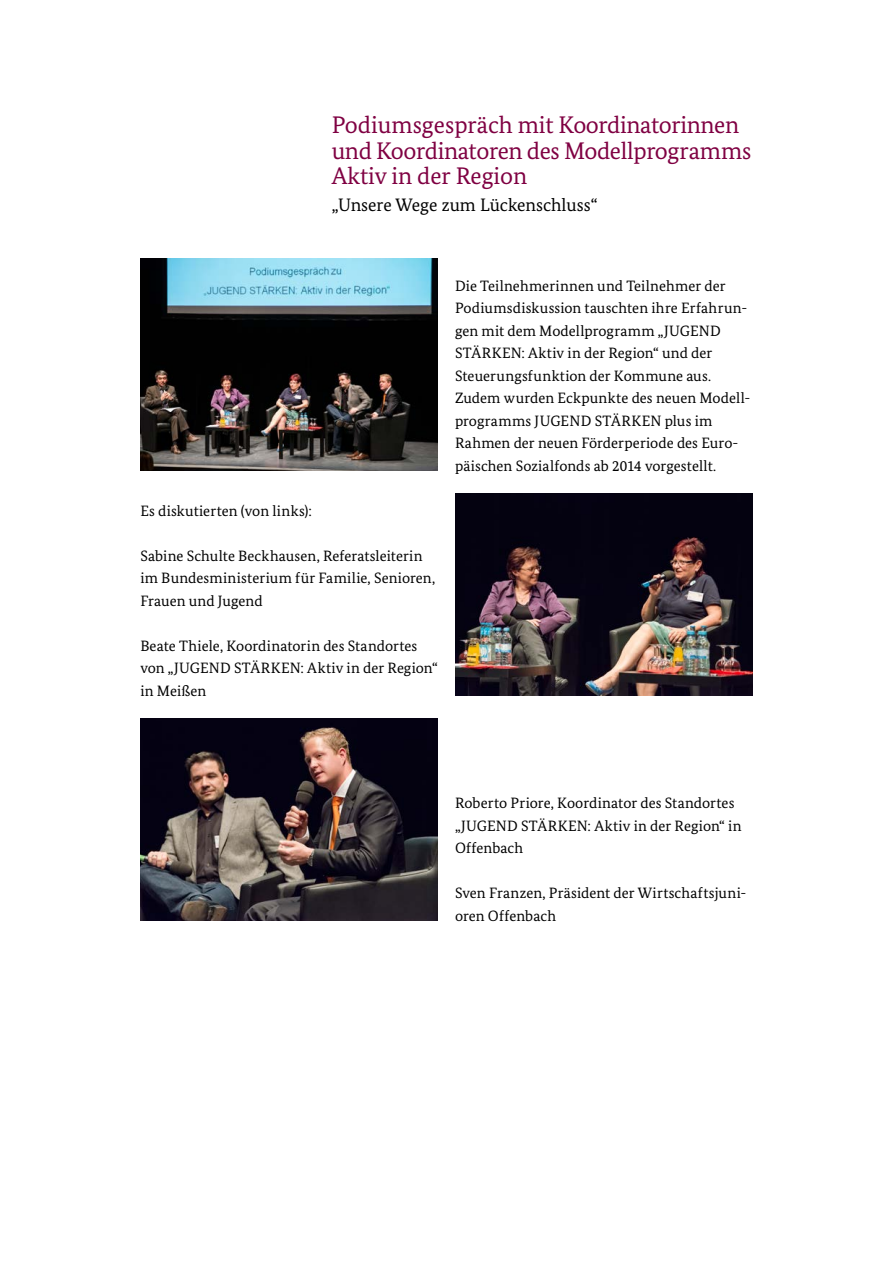
<style>
.page{position:relative;width:893px;height:1263px;background:#fff}
.page>*{position:absolute;margin:0;border:0;box-sizing:border-box;transform-origin:0 0}
.Kapitelüberschrift{font:24px/25.5px "Bundes Serif";letter-spacing:-.015em;color:#7f0042}
._1_1_1{font:18px "Bundes Serif";color:#000}
.Fließtext_ohne_Absta{font:15px/22.5px "Bundes Serif";letter-spacing:.005em;color:#000}
</style>
<div class="page">
<img style="left:140px;top:258px;width:298px;height:213px">
<img style="left:455px;top:493px;width:298px;height:203px">
<img style="left:140px;top:718px;width:298px;height:203px">
<h1 class="Kapitelüberschrift" style="left:332px;top:112px;width:421px">Podiumsgespräch mit Koordinatorinnen und Koordinatoren des Modellprogramms<br>Aktiv in der Region</h1>
<h3 class="_1_1_1" style="left:332px;top:194px;width:267px">„Unsere Wege zum Lückenschluss“</h3>
<p class="Fließtext_ohne_Absta" style="left:140px;top:499px;width:173px">Es diskutierten (von links):</p>
<p class="Fließtext_ohne_Absta" style="left:140px;top:544px;width:296px">Sabine Schulte Beckhausen, Referatsleiterin im Bundesministerium für Familie, Senioren,<br>Frauen und Jugend</p>
<p class="Fließtext_ohne_Absta" style="left:140px;top:634px;width:299px">Beate Thiele, Koordinatorin des Standortes von „JUGEND STÄRKEN: Aktiv in der Region“ in Meißen</p>
<p class="Fließtext_ohne_Absta" style="left:455px;top:274px;width:294px">Die Teilnehmerinnen und Teilnehmer der Podiumsdiskussion tauschten ihre Erfahrun&shy;gen mit dem Modellprogramm „JUGEND STÄRKEN: Aktiv in der Region“ und der Steuerungsfunktion der Kommune aus.</p>
<p class="Fließtext_ohne_Absta" style="left:455px;top:387px;width:297px">Zudem wurden Eckpunkte des neuen Modell&shy;programms JUGEND STÄRKEN plus im Rahmen der neuen Förderperiode des Euro&shy;päischen Sozialfonds ab 2014 vorgestellt.</p>
<p class="Fließtext_ohne_Absta" style="left:455px;top:792px;width:288px">Roberto Priore, Koordinator des Standortes „JUGEND STÄRKEN: Aktiv in der Region“ in<br>Offenbach</p>
<p class="Fließtext_ohne_Absta" style="left:455px;top:882px;width:293px">Sven Franzen, Präsident der Wirtschaftsjuni&shy;oren Offenbach</p>
</div>
